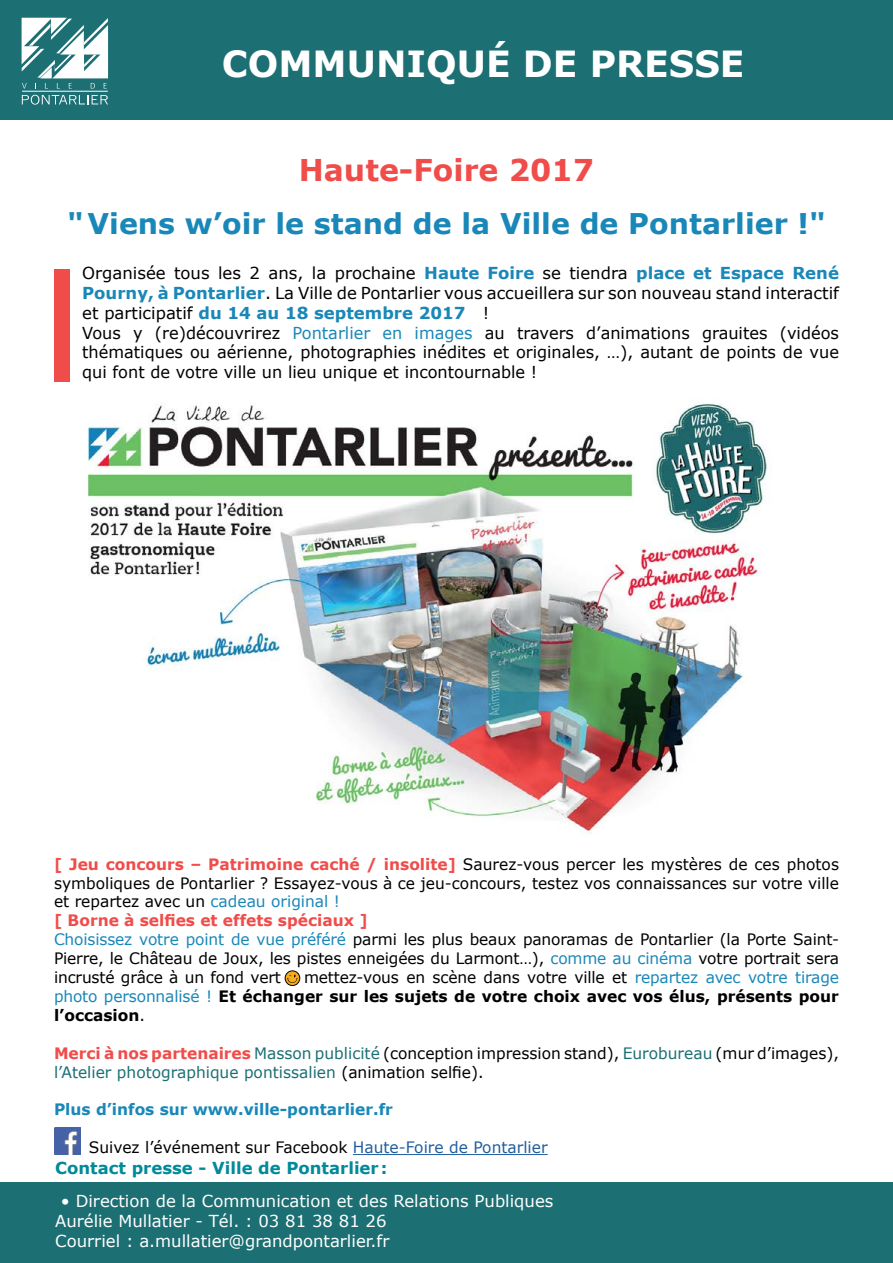
<style>
.page{position:relative;width:893px;height:1263px;background:#fff}
.page>*{position:absolute;margin:0;border:0;box-sizing:border-box;transform-origin:0 0}
.t1{font:700 36px "Verdana";color:#fff}
.t2{font:700 30px "Verdana";color:#f04c4a}
.t3{font:700 28.5px "Verdana";color:#1a87b9}
.t4{font:16.5px/19.8px "Verdana";color:#000;text-align:justify}
.t5{font:16.5px/19.8px "Verdana";color:#fff}
.t6{font:700 16.5px "Verdana";color:#008a9a}
.t7{font:15.75px/18.9px "Verdana";color:#000;text-align:justify}
.t8{font:700 15.75px/18.9px "Verdana";color:#000;text-align:justify}
.t9{font:15.75px/18.9px "Verdana";color:#1c6f73}
.t10{font:700 15.75px "Verdana";color:#1a87b9}
.t11{font:700 15.75px "Verdana";color:#f04c4a}
.s1{font-weight:700;color:#1a87b9}
.s2{color:#1a87b9}
.s3{font-weight:700;color:#f04c4a}
.s4{font-weight:400}
.s5{font-weight:400;color:#1a87b9}
.s6{color:#000}
.s7{color:#215e9e}
</style>
<div class="page">
<div style="left:0;top:1183px;width:893px;height:80px;background:#1c6f73"></div>
<div style="left:0;top:0;width:893px;height:119px;background:#1c6f73"></div>
<hr style="left:353px;top:1154px;width:195px;height:1px;background:#215e9e">
<img style="left:87px;top:402px;width:681px;height:435px">
<div style="left:54px;top:269px;width:15px;height:112px;background:#f04c4a"></div>
<hr style="left:22px;top:91px;width:86px;height:1px;background:#fff">
<svg style="left:22px;top:95px;width:86px;height:10px"></svg>
<svg style="left:22px;top:18px;width:86px;height:71px"></svg>
<img style="left:54px;top:1128px;width:26px;height:26px">
<svg style="left:285px;top:971px;width:15px;height:14px"></svg>
<div style="left:285px;top:971px;width:15px;height:15px;border:1px solid #000;border-radius:50%"></div>
<svg style="left:287px;top:974px;width:11px;height:9px"></svg>
<p class="t1" style="left:222px;top:38px;width:524px">COMMUNIQUÉ DE PRESSE</p>
<p class="t2" style="left:299px;top:149px;width:297px">Haute-Foire 2017</p>
<p class="t3" style="left:67px;top:203px;width:760px">"Viens w’oir le stand de la Ville de Pontarlier !"</p>
<p class="t4" style="left:82px;top:263px;width:758px">Organisée tous les 2 ans, la prochaine <span class="s1">Haute Foire</span> se tiendra <span class="s1">place et Espace René Pourny, à Pontarlier</span>. La Ville de Pontarlier vous accueillera sur son nouveau stand interactif et participatif <span class="s1">du 14 au 18 septembre 2017</span> !</p>
<p class="t4" style="left:82px;top:322px;width:758px">Vous y (re)découvrirez <span class="s2">Pontarlier en images</span> au travers d’animations grauites (vidéos thématiques ou aérienne, photographies inédites et originales, …), autant de points de vue qui font de votre ville un lieu unique et incontournable !</p>
<p class="t7" style="left:54px;top:854px;width:786px"><span class="s3">[ Jeu concours – Patrimoine caché / insolite]</span> Saurez-vous percer les mystères de ces photos symboliques de Pontarlier ? Essayez-vous à ce jeu-concours, testez vos connaissances sur votre ville et repartez avec un <span class="s2">cadeau original !</span></p>
<p class="t11" style="left:54px;top:909px;width:315px">[ Borne à selfies et effets spéciaux ]</p>
<p class="t7" style="left:54px;top:930px;width:786px"><span class="s2">Choisissez votre point de vue préféré</span> parmi les plus beaux panoramas de Pontarlier (la Porte Saint-Pierre, le Château de Joux, les pistes enneigées du Larmont…), <span class="s2">comme au cinéma</span> votre portrait sera incrusté grâce à un fond vert</p>
<p class="t8" style="left:54px;top:967px;width:786px;text-indent:250px"><span class="s4">mettez-vous en scène dans votre ville et</span> <span class="s5">repartez avec votre tirage photo personnalisé !</span> Et échanger sur les sujets de votre choix avec vos élus, présents pour l’occasion<span class="s4">.</span></p>
<p class="t9" style="left:54px;top:1043px;width:786px"><span class="s3">Merci à nos partenaires</span> Masson publicité <span class="s6">(conception impression stand),</span> Eurobureau <span class="s6">(mur d’images), </span>l’Atelier photographique pontissalien <span class="s6">(animation selfie).</span></p>
<p class="t10" style="left:54px;top:1098px;width:340px">Plus d’infos sur www.ville-pontarlier.fr</p>
<p class="t7" style="left:89px;top:1138px;width:460px">Suivez l’événement sur Facebook <span class="s7">Haute-Foire de Pontarlier</span></p>
<p class="t6" style="left:55px;top:1156px;width:334px">Contact presse - Ville de Pontarlier:</p>
<p class="t5" style="left:61px;top:1191px;width:494px">• Direction de la Communication et des Relations Publiques</p>
<p class="t5" style="left:55px;top:1211px;width:336px">Aurélie Mullatier - Tél. : 03 81 38 81 26<br>Courriel : a.mullatier@grandpontarlier.fr</p>
</div>
